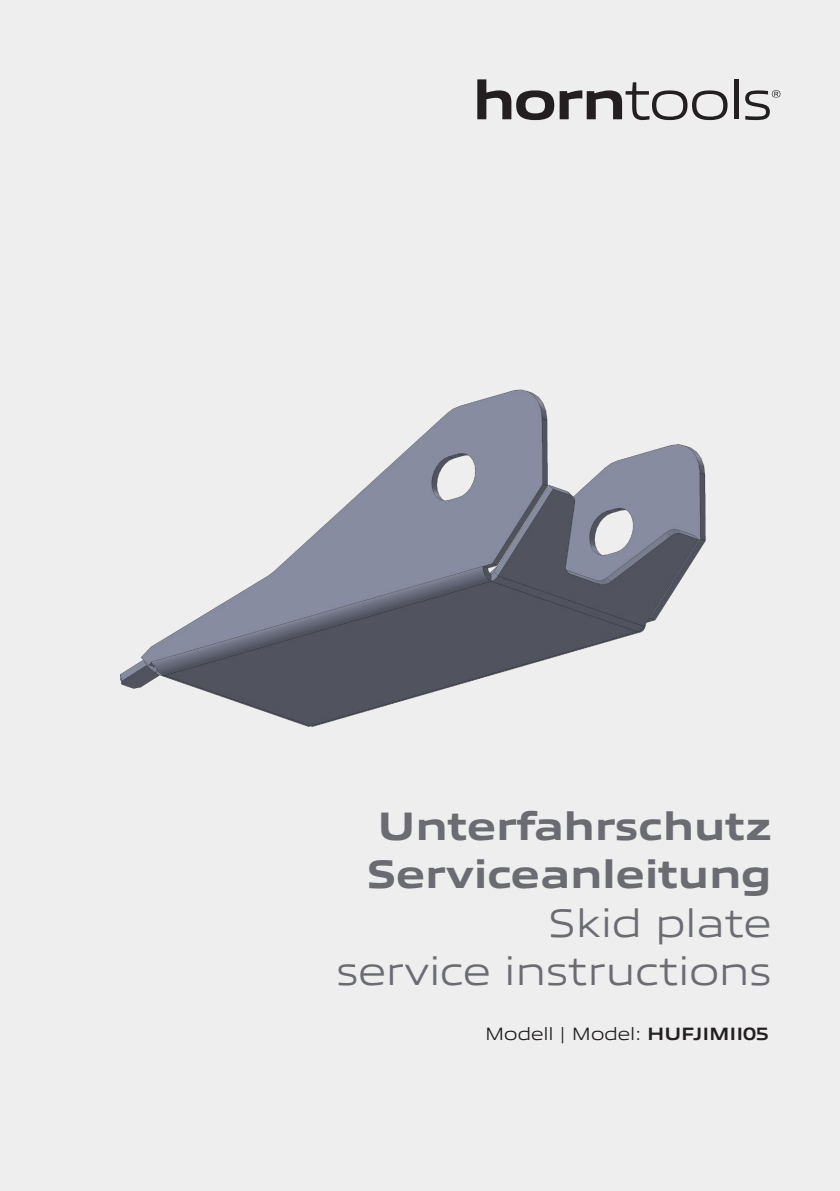
<style>
.page{position:relative;width:840px;height:1191px;background:#fff}
.page>*{position:absolute;margin:0;border:0;box-sizing:border-box;transform-origin:0 0}
.t1{font:800 40px "Allumi Std Extended";letter-spacing:-.01em;color:#6b6c72}
.t2{font:300 40px "Allumi Std Extended";letter-spacing:-.01em;color:#6b6c72}
.t3{font:300 18px "Allumi Std Extended";letter-spacing:-.01em;color:#231f20}
.s1{font-weight:700}
</style>
<div class="page">
<div style="left:0;top:0;width:839px;height:1191px;background:#eeeeef"></div>
<svg style="left:477px;top:79px;width:250px;height:41px"></svg>
<svg style="left:734px;top:79px;width:3px;height:40px"></svg>
<svg style="left:745px;top:90px;width:35px;height:30px"></svg>
<img style="left:120px;top:389px;width:586px;height:338px">
<p class="t1" style="left:377px;top:804px;width:395px">Unterfahrschutz</p>
<p class="t1" style="left:366px;top:852px;width:407px">Serviceanleitung</p>
<p class="t2" style="left:547px;top:901px;width:225px">Skid plate</p>
<p class="t2" style="left:336px;top:949px;width:437px">service instructions</p>
<p class="t3" style="left:485px;top:1023px;width:285px">Modell | Model: <span class="s1">HUFJIMII05</span></p>
</div>
